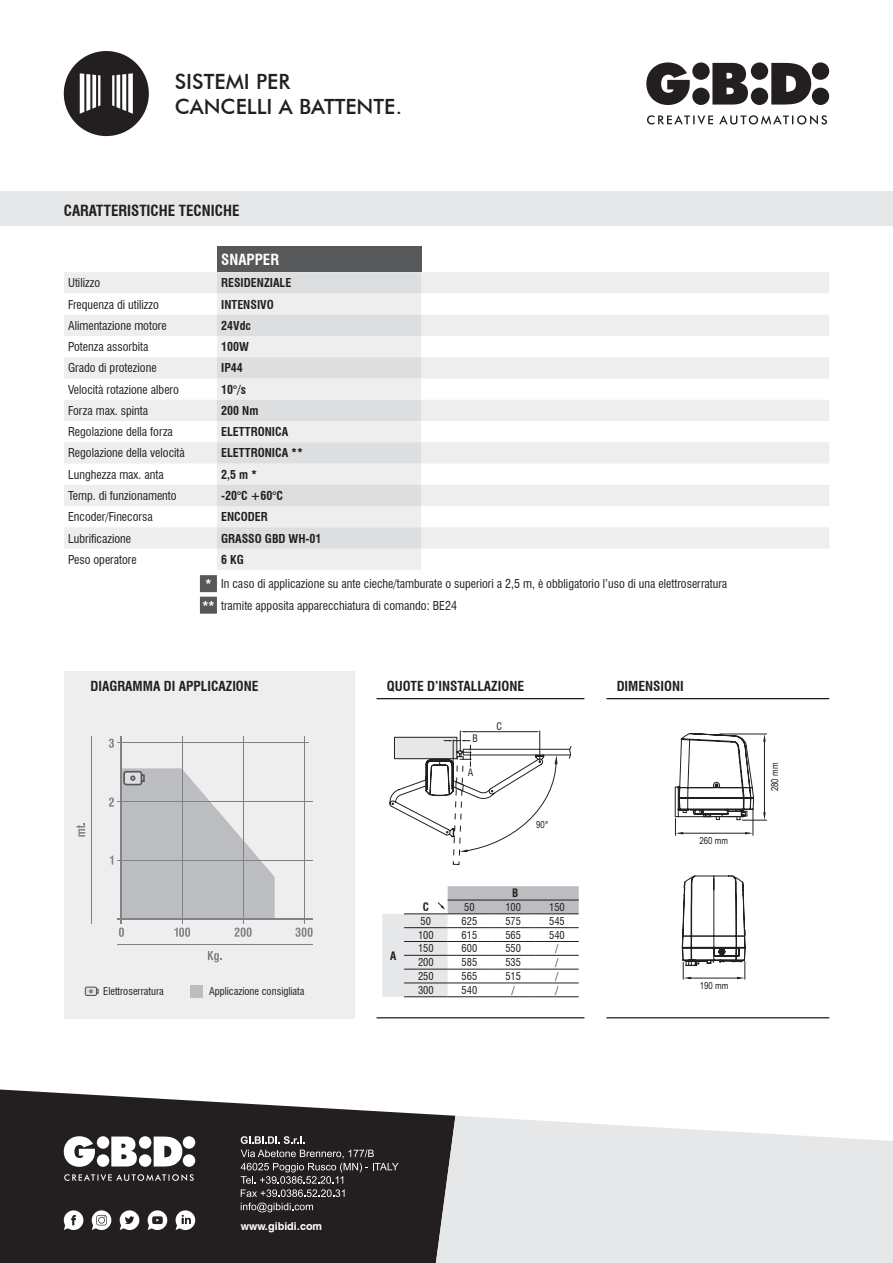
<style>
.page{position:relative;width:893px;height:1263px;background:#fff}
.page>*{position:absolute;margin:0;border:0;box-sizing:border-box;transform-origin:0 0}
.t1{font:500 21px/25.2px "Futura BT";color:#231f20}
.t2{font:700 condensed 15px "Swiss 721 BT";color:#231f20}
.t3{font:700 condensed 15px "Swiss 721 BT";color:#fff}
.t4{font:700 condensed 13.5px "Swiss 721 BT";color:#231f20}
.t5{font:condensed 12px/24.5px "Swiss 721 BT";color:#231f20}
.t6{font:700 condensed 12px "Swiss 721 BT";color:#231f20}
.t7{font:700 condensed 11.4px "Swiss 721 BT";color:#231f20}
.t8{font:700 10.8px "Swiss 721 BT";color:#fff}
.t9{font:condensed 10.5px "Swiss 721 BT";color:#231f20}
.t10{font:condensed 10.05px "Swiss 721 BT";color:#231f20}
.t11{font:9.6px "Arial Narrow";color:#231f20}
.s1{font-weight:700}
.s2{font-weight:900;color:#fff}
</style>
<div class="page">
<svg style="left:0;top:1089px;width:455px;height:174px;background:#3a3738"></svg>
<svg style="left:64px;top:1136px;width:131px;height:45px"></svg>
<svg style="left:64px;top:1210px;width:19px;height:20px"></svg>
<svg style="left:148px;top:1210px;width:19px;height:20px"></svg>
<svg style="left:176px;top:1210px;width:19px;height:20px"></svg>
<svg style="left:120px;top:1210px;width:19px;height:20px"></svg>
<svg style="left:92px;top:1210px;width:19px;height:20px"></svg>
<svg style="left:241px;top:1136px;width:158px;height:76px;background:#3e3a3b"></svg>
<svg style="left:436px;top:1116px;width:457px;height:147px;background:#e3e4e6"></svg>
<div style="left:0;top:191px;width:893px;height:34px;background:#e6e7e9"></div>
<svg style="left:646px;top:62px;width:183px;height:63px"></svg>
<div style="left:64px;top:51px;width:85px;height:85px;background:#231f20;border-radius:50%"></div>
<svg style="left:80px;top:73px;width:53px;height:41px"></svg>
<div style="left:217px;top:247px;width:204px;height:25px;background:#57585a"></div>
<svg style="left:64px;top:272px;width:765px;height:298px;fill:#f2f2f3"></svg>
<svg style="left:217px;top:272px;width:204px;height:277px;background:#e4e5e7"></svg>
<svg style="left:200px;top:575px;width:17px;height:39px"></svg>
<div style="left:64px;top:670px;width:291px;height:348px;background:#eeeeef"></div>
<hr style="left:117px;top:801px;width:195px;height:1px;background:#808285">
<hr style="left:117px;top:742px;width:191px;height:1px;background:#808285">
<hr style="left:117px;top:860px;width:195px;height:1px;background:#808285">
<hr style="left:117px;top:919px;width:195px;height:1px;background:#808285">
<hr style="left:117px;top:944px;width:196px;height:1px;background:#808285">
<hr style="left:121px;top:736px;width:1px;height:187px;background:#808285">
<hr style="left:91px;top:736px;width:1px;height:187px;background:#808285">
<hr style="left:182px;top:736px;width:1px;height:187px;background:#808285">
<hr style="left:243px;top:736px;width:1px;height:187px;background:#808285">
<hr style="left:304px;top:736px;width:1px;height:187px;background:#808285">
<svg style="left:109px;top:797px;width:5px;height:10px"></svg>
<svg style="left:119px;top:927px;width:5px;height:10px"></svg>
<svg style="left:235px;top:927px;width:17px;height:10px"></svg>
<svg style="left:208px;top:951px;width:14px;height:11px"></svg>
<svg style="left:77px;top:823px;width:8px;height:14px"></svg>
<svg style="left:174px;top:927px;width:16px;height:10px"></svg>
<svg style="left:110px;top:855px;width:3px;height:10px"></svg>
<div style="left:190px;top:985px;width:13px;height:13px;background:#bcbdc0"></div>
<svg style="left:295px;top:927px;width:18px;height:10px"></svg>
<svg style="left:109px;top:739px;width:5px;height:9px"></svg>
<svg style="left:122px;top:768px;width:153px;height:151px"></svg>
<div style="left:85px;top:987px;width:12px;height:8px;background:#dddee0;border-radius:2px"></div>
<div style="left:85px;top:986px;width:12px;height:10px;border:1px solid #57585a;border-radius:2px"></div>
<svg style="left:89px;top:989px;width:10px;height:5px"></svg>
<hr style="left:376px;top:698px;width:208px;height:1px;background:#231f20">
<hr style="left:606px;top:698px;width:223px;height:1px;background:#231f20">
<hr style="left:376px;top:1017px;width:208px;height:1px;background:#231f20">
<hr style="left:606px;top:1017px;width:223px;height:1px;background:#231f20">
<svg style="left:382px;top:886px;width:197px;height:111px"></svg>
<div style="left:463px;top:749px;width:107px;height:6px;border:1px solid #231f20"></div>
<svg style="left:569px;top:746px;width:3px;height:13px"></svg>
<svg style="left:389px;top:731px;width:168px;height:134px"></svg>
<svg style="left:675px;top:733px;width:92px;height:102px"></svg>
<hr style="left:682px;top:833px;width:63px;height:1px;background:#231f20">
<svg style="left:682px;top:875px;width:64px;height:105px"></svg>
<h1 class="t1" style="left:175px;top:69px;width:229px">SISTEMI PER<br>CANCELLI A BATTENTE.</h1>
<p class="t2" style="left:64px;top:202px;width:177px">CARATTERISTICHE TECNICHE</p>
<p class="t3" style="left:221px;top:251px;width:59px">SNAPPER</p>
<p class="t5" style="left:68px;top:271px;width:34px">Utilizzo</p>
<p class="t6" style="left:221px;top:276px;width:72px">RESIDENZIALE</p>
<p class="t5" style="left:68px;top:292px;width:92px">Frequenza di utilizzo</p>
<p class="t6" style="left:221px;top:297px;width:54px">INTENSIVO</p>
<p class="t5" style="left:68px;top:313px;width:100px">Alimentazione motore</p>
<p class="t6" style="left:221px;top:318px;width:31px">24Vdc</p>
<p class="t5" style="left:68px;top:335px;width:82px">Potenza assorbita</p>
<p class="t6" style="left:221px;top:340px;width:29px">100W</p>
<p class="t5" style="left:68px;top:356px;width:90px">Grado di protezione</p>
<p class="t6" style="left:221px;top:361px;width:23px">IP44</p>
<p class="t5" style="left:68px;top:377px;width:112px">Velocità rotazione albero</p>
<p class="t6" style="left:221px;top:382px;width:26px">10°/s</p>
<p class="t5" style="left:68px;top:398px;width:82px">Forza max. spinta</p>
<p class="t6" style="left:221px;top:403px;width:39px">200 Nm</p>
<p class="t5" style="left:68px;top:420px;width:106px">Regolazione della forza</p>
<p class="t6" style="left:221px;top:425px;width:69px">ELETTRONICA</p>
<p class="t5" style="left:68px;top:441px;width:118px">Regolazione della velocità</p>
<p class="t6" style="left:221px;top:446px;width:84px">ELETTRONICA **</p>
<p class="t5" style="left:68px;top:462px;width:97px">Lunghezza max. anta</p>
<p class="t6" style="left:221px;top:467px;width:38px">2,5 m *</p>
<p class="t5" style="left:68px;top:483px;width:110px">Temp. di funzionamento</p>
<p class="t6" style="left:221px;top:488px;width:63px">-20°C +60°C</p>
<p class="t5" style="left:68px;top:505px;width:86px">Encoder/Finecorsa</p>
<p class="t6" style="left:221px;top:510px;width:48px">ENCODER</p>
<p class="t5" style="left:68px;top:526px;width:65px">Lubrificazione</p>
<p class="t6" style="left:221px;top:531px;width:102px">GRASSO GBD WH-01</p>
<p class="t5" style="left:68px;top:547px;width:70px">Peso operatore</p>
<p class="t5" style="left:205px;top:547px;width:523px;text-indent:16px"><span class="s1">6 KG<br></span><span class="s2">*</span> In caso di applicazione su ante cieche/tamburate o superiori a 2,5 m, è obbligatorio l’uso di una elettroserratura</p>
<p class="t5" style="left:202px;top:593px;width:256px"><span class="s2">**</span> tramite apposita apparecchiatura di comando: BE24</p>
<p class="t4" style="left:91px;top:678px;width:170px">DIAGRAMMA DI APPLICAZIONE</p>
<p class="t9" style="left:103px;top:985px;width:62px">Elettroserratura</p>
<p class="t9" style="left:209px;top:985px;width:97px">Applicazione consigliata</p>
<p class="t4" style="left:387px;top:678px;width:139px">QUOTE D’INSTALLAZIONE</p>
<p class="t4" style="left:617px;top:678px;width:69px">DIMENSIONI</p>
<p class="t10" style="left:472px;top:732px;width:7px">B</p>
<p class="t10" style="left:468px;top:767px;width:7px">A</p>
<p class="t10" style="left:497px;top:720px;width:7px">C</p>
<p class="t11" style="left:536px;top:818px;width:14px">90°</p>
<p class="t11" style="left:699px;top:833px;width:30px">260 mm</p>
<p class="t7" style="left:390px;top:949px;width:8px">A</p>
<p class="t7" style="left:512px;top:886px;width:8px">B</p>
<p class="t7" style="left:423px;top:900px;width:8px">C</p>
<p class="t9" style="left:464px;top:901px;width:12px">50</p>
<p class="t9" style="left:505px;top:901px;width:17px">100</p>
<p class="t9" style="left:549px;top:901px;width:17px">150</p>
<p class="t9" style="left:421px;top:915px;width:12px">50</p>
<p class="t9" style="left:462px;top:915px;width:17px">625</p>
<p class="t9" style="left:505px;top:915px;width:17px">575</p>
<p class="t9" style="left:549px;top:915px;width:17px">545</p>
<p class="t9" style="left:418px;top:928px;width:17px">100</p>
<p class="t9" style="left:462px;top:928px;width:17px">615</p>
<p class="t9" style="left:505px;top:928px;width:17px">565</p>
<p class="t9" style="left:549px;top:928px;width:17px">540</p>
<p class="t9" style="left:418px;top:942px;width:17px">150</p>
<p class="t9" style="left:462px;top:942px;width:17px">600</p>
<p class="t9" style="left:505px;top:942px;width:17px">550</p>
<p class="t9" style="left:555px;top:942px;width:4px">/</p>
<p class="t9" style="left:418px;top:956px;width:17px">200</p>
<p class="t9" style="left:462px;top:956px;width:17px">585</p>
<p class="t9" style="left:505px;top:956px;width:17px">535</p>
<p class="t9" style="left:556px;top:956px;width:4px">/</p>
<p class="t9" style="left:418px;top:970px;width:17px">250</p>
<p class="t9" style="left:462px;top:970px;width:17px">565</p>
<p class="t9" style="left:505px;top:970px;width:17px">515</p>
<p class="t9" style="left:556px;top:970px;width:4px">/</p>
<p class="t9" style="left:418px;top:984px;width:17px">300</p>
<p class="t9" style="left:462px;top:984px;width:17px">540</p>
<p class="t9" style="left:512px;top:984px;width:4px">/</p>
<p class="t9" style="left:556px;top:984px;width:4px">/</p>
<p class="t11" style="left:700px;top:978px;width:30px">190 mm</p>
<p class="t11" style="left:768px;top:791px;width:30px;rotate:-90deg">280 mm</p>
<p class="t8" style="left:241px;top:1219px;width:83px">www.gibidi.com</p>
</div>
